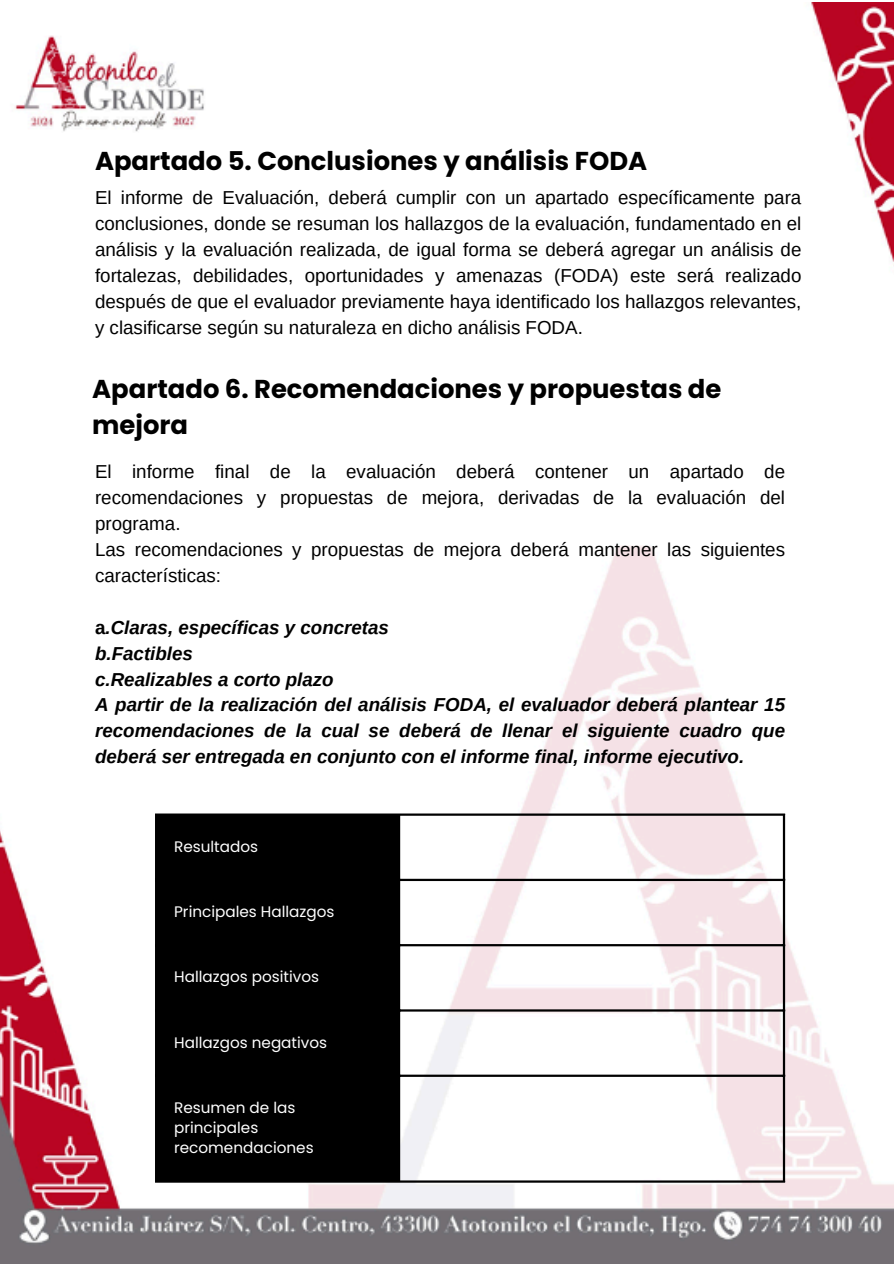
<style>
.page{position:relative;width:894px;height:1264px;background:#fff}
.page>*{position:absolute;margin:0;border:0;box-sizing:border-box;transform-origin:0 0}
.t1{font:700 25.8px/36px "Poppins";color:#000}
.t2{font:18.75px/25.8px "Arimo";color:#000;text-align:justify}
.t3{font:italic 700 18.75px/25.8px "Arimo";color:#000}
.t4{font:15.3px/20.2px "Poppins";color:#fff}
.s1{font-style:normal}
</style>
<div class="page">
<img style="left:0;top:2px;width:893px;height:1261px">
<div style="left:157px;top:815px;width:241px;height:365px;background:#000"></div>
<hr style="left:155px;top:815px;width:2px;height:365px;background:#000">
<hr style="left:398px;top:815px;width:2px;height:365px;background:#000">
<hr style="left:782px;top:815px;width:2px;height:365px;background:#000">
<hr style="left:155px;top:813px;width:629px;height:2px;background:#000">
<hr style="left:155px;top:878px;width:629px;height:3px;background:#000">
<hr style="left:155px;top:944px;width:629px;height:2px;background:#000">
<hr style="left:155px;top:1009px;width:629px;height:2px;background:#000">
<hr style="left:155px;top:1074px;width:629px;height:2px;background:#000">
<hr style="left:155px;top:1180px;width:629px;height:2px;background:#000">
<p class="t1" style="left:95px;top:142px;width:553px">Apartado 5. Conclusiones y análisis FODA</p>
<p class="t2" style="left:95px;top:185px;width:707px">El informe de Evaluación, deberá cumplir con un apartado específicamente para conclusiones, donde se resuman los hallazgos de la evaluación, fundamentado en el análisis y la evaluación realizada, de igual forma se deberá agregar un análisis de fortalezas, debilidades, oportunidades y amenazas (FODA) este será realizado después de que el evaluador previamente haya identificado los hallazgos relevantes, y clasificarse según su naturaleza en dicho análisis FODA.</p>
<p class="t1" style="left:92px;top:371px;width:630px">Apartado 6. Recomendaciones y propuestas de mejora</p>
<p class="t2" style="left:95px;top:459px;width:691px">El informe final de la evaluación deberá contener un apartado de recomendaciones y propuestas de mejora, derivadas de la evaluación del programa.</p>
<p class="t2" style="left:95px;top:536px;width:691px">Las recomendaciones y propuestas de mejora deberá mantener las siguientes características:</p>
<p class="t3" style="left:95px;top:614px;width:691px"><span class="s1">a</span>.Claras, específicas y concretas<br>b.Factibles<br>c.Realizables a corto plazo<br>A partir de la realización del análisis FODA, el evaluador deberá plantear 15 recomendaciones de la cual se deberá de llenar el siguiente cuadro que deberá ser entregada en conjunto con el informe final, informe ejecutivo.</p>
<h1 class="t4" style="left:174px;top:836px;width:85px">Resultados</h1>
<h1 class="t4" style="left:174px;top:901px;width:162px">Principales Hallazgos</h1>
<p class="t4" style="left:174px;top:966px;width:146px">Hallazgos positivos</p>
<p class="t4" style="left:174px;top:1032px;width:154px">Hallazgos negativos</p>
<p class="t4" style="left:174px;top:1097px;width:141px">Resumen de las principales recomendaciones</p>
</div>
